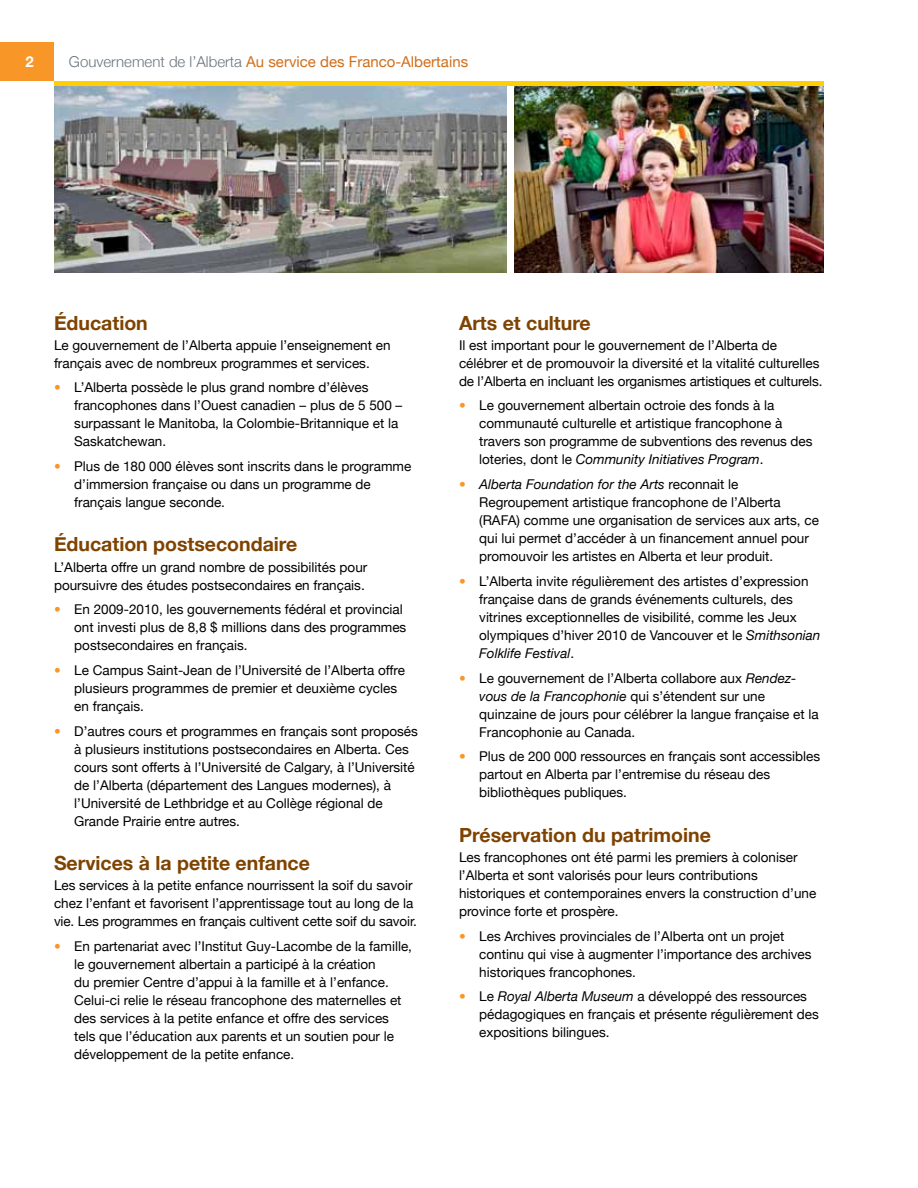
<style>
.page{position:relative;width:918px;height:1188px;background:#fff}
.page>*{position:absolute;margin:0;border:0;box-sizing:border-box;transform-origin:0 0}
.t1{font:700 19.5px "Helvetica Neue";color:#7e4300}
.t2{font:15px "Helvetica Neue";color:#d06f1a}
.t3{font:700 15px "Helvetica Neue";color:#fff}
.t4{font:13.5px/18px "Helvetica Neue";color:#000}
.s1{font-weight:300;color:#6a747b}
.s2{color:#f89728}
.s3{font-style:italic}
</style>
<div class="page">
<div style="left:0;top:43px;width:54px;height:38px;background:#f89728"></div>
<img style="left:514px;top:85px;width:310px;height:188px">
<img style="left:54px;top:85px;width:452px;height:188px">
<hr style="left:54px;top:81px;width:770px;height:4px;background:#ffcf01">
<p class="t3" style="left:25px;top:52px;width:10px">2</p>
<p class="t2" style="left:69px;top:52px;width:401px"><span class="s1">Gouvernement de l’Alberta</span> Au service des Franco-Albertains</p>
<h1 class="t1" style="left:54px;top:310px;width:95px">Éducation</h1>
<p class="t4" style="left:54px;top:336px;width:338px">Le gouvernement de l’Alberta appuie l’enseignement en français avec de nombreux programmes et services.</p>
<p class="t4" style="left:74px;top:378px;width:330px;text-indent:-20px"><span class="s2">•</span> L’Alberta possède le plus grand nombre d’élèves francophones dans l’Ouest canadien – plus de 5 500 – surpassant le Manitoba, la Colombie-Britannique et la Saskatchewan.</p>
<p class="t4" style="left:74px;top:457px;width:339px;text-indent:-20px"><span class="s2">•</span> Plus de 180 000 élèves sont inscrits dans le programme d’immersion française ou dans un programme de français langue seconde.</p>
<h1 class="t1" style="left:54px;top:532px;width:245px">Éducation postsecondaire</h1>
<p class="t4" style="left:54px;top:558px;width:315px">L’Alberta offre un grand nombre de possibilités pour poursuivre des études postsecondaires en français.</p>
<p class="t4" style="left:74px;top:600px;width:334px;text-indent:-20px"><span class="s2">•</span> En 2009-2010, les gouvernements fédéral et provincial ont investi plus de 8,8 $ millions dans des programmes postsecondaires en français.</p>
<p class="t4" style="left:74px;top:661px;width:332px;text-indent:-20px"><span class="s2">•</span> Le Campus Saint-Jean de l’Université de l’Alberta offre plusieurs programmes de premier et deuxième cycles en français.</p>
<p class="t4" style="left:74px;top:722px;width:345px;text-indent:-20px"><span class="s2">•</span> D’autres cours et programmes en français sont proposés à plusieurs institutions postsecondaires en Alberta. Ces cours sont offerts à l’Université de Calgary, à l’Université de l’Alberta (département des Langues modernes), à l’Université de Lethbridge et au Collège régional de Grande Prairie entre autres.</p>
<h1 class="t1" style="left:54px;top:851px;width:258px">Services à la petite enfance</h1>
<p class="t4" style="left:54px;top:876px;width:364px">Les services à la petite enfance nourrissent la soif du savoir chez l’enfant et favorisent l’apprentissage tout au long de la vie. Les programmes en français cultivent cette soif du savoir.</p>
<p class="t4" style="left:74px;top:937px;width:339px;text-indent:-20px"><span class="s2">•</span> En partenariat avec l’Institut Guy-Lacombe de la famille, le gouvernement albertain a participé à la création<br>du premier Centre d’appui à la famille et à l’enfance.<br>Celui-ci relie le réseau francophone des maternelles et des services à la petite enfance et offre des services tels que l’éducation aux parents et un soutien pour le développement de la petite enfance.</p>
<h1 class="t1" style="left:459px;top:310px;width:133px">Arts et culture</h1>
<p class="t4" style="left:459px;top:336px;width:365px">Il est important pour le gouvernement de l’Alberta de célébrer et de promouvoir la diversité et la vitalité culturelles de l’Alberta en incluant les organismes artistiques et culturels.</p>
<p class="t4" style="left:479px;top:396px;width:335px;text-indent:-20px"><span class="s2">•</span> Le gouvernement albertain octroie des fonds à la communauté culturelle et artistique francophone à travers son programme de subventions des revenus des loteries, dont le <span class="s3">Community Initiatives Program</span>.</p>
<p class="t4" style="left:479px;top:475px;width:341px;text-indent:-20px"><span class="s2">•</span> <span class="s3">Alberta Foundation for the Arts</span> reconnait le Regroupement artistique francophone de l’Alberta (RAFA) comme une organisation de services aux arts, ce qui lui permet d’accéder à un financement annuel pour promouvoir les artistes en Alberta et leur produit.</p>
<p class="t4" style="left:479px;top:572px;width:343px;text-indent:-20px"><span class="s2">•</span> L’Alberta invite régulièrement des artistes d’expression française dans de grands événements culturels, des vitrines exceptionnelles de visibilité, comme les Jeux olympiques d’hiver 2010 de Vancouver et le <span class="s3">Smithsonian Folklife Festival</span>.</p>
<p class="t4" style="left:479px;top:669px;width:341px;text-indent:-20px"><span class="s2">•</span> Le gouvernement de l’Alberta collabore aux <span class="s3">Rendez&shy;vous de la Francophonie</span> qui s’étendent sur une quinzaine de jours pour célébrer la langue française et la Francophonie au Canada.</p>
<p class="t4" style="left:479px;top:747px;width:343px;text-indent:-20px"><span class="s2">•</span> Plus de 200 000 ressources en français sont accessibles partout en Alberta par l’entremise du réseau des bibliothèques publiques.</p>
<h1 class="t1" style="left:459px;top:823px;width:254px">Préservation du patrimoine</h1>
<p class="t4" style="left:459px;top:848px;width:359px">Les francophones ont été parmi les premiers à coloniser l’Alberta et sont valorisés pour leurs contributions historiques et contemporaines envers la construction d’une province forte et prospère.</p>
<p class="t4" style="left:479px;top:927px;width:334px;text-indent:-20px"><span class="s2">•</span> Les Archives provinciales de l’Alberta ont un projet continu qui vise à augmenter l’importance des archives historiques francophones.</p>
<p class="t4" style="left:479px;top:987px;width:341px;text-indent:-20px"><span class="s2">•</span> Le <span class="s3">Royal Alberta Museum</span> a développé des ressources pédagogiques en français et présente régulièrement des expositions bilingues.</p>
</div>
